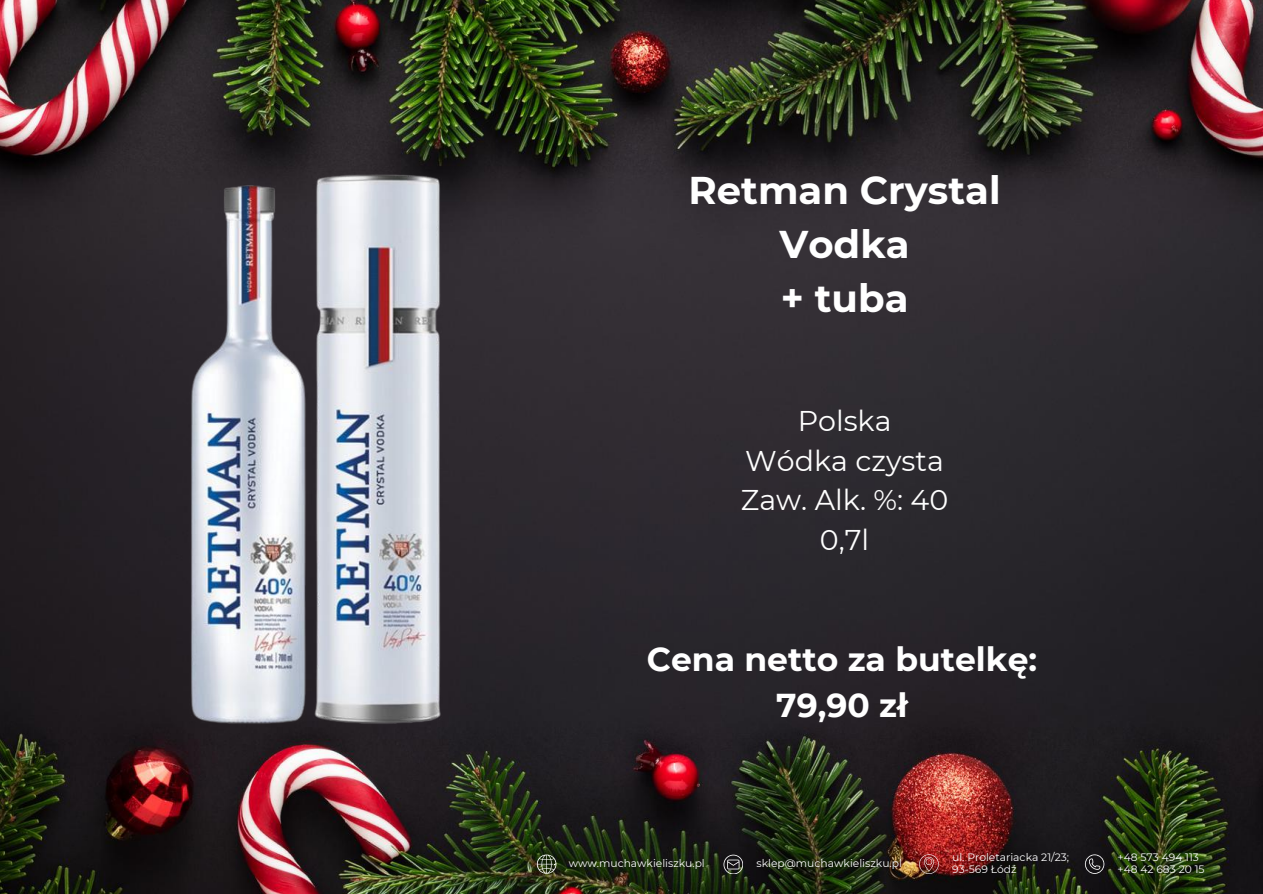
<style>
.page{position:relative;width:1263px;height:894px;background:#fff}
.page>*{position:absolute;margin:0;border:0;box-sizing:border-box;transform-origin:0 0}
.t1{font:700 38.55px/54px "Montserrat";color:#fff;text-align:center}
.t2{font:700 33px/46.2px "Montserrat";color:#fff;text-align:center}
.t3{font:28.5px/39.3px "Montserrat";color:#fff;text-align:center}
.t4{font:10.65px/12.5px "Montserrat";color:#fff}
</style>
<div class="page">
<img style="left:0;top:0;width:1263px;height:893px">
<svg style="left:537px;top:854px;width:19px;height:19px"></svg>
<svg style="left:723px;top:854px;width:20px;height:19px"></svg>
<svg style="left:919px;top:854px;width:19px;height:19px"></svg>
<svg style="left:1085px;top:854px;width:19px;height:19px"></svg>
<img style="left:173px;top:171px;width:291px;height:554px">
<h1 class="t1" style="left:689px;top:163px;width:314px">Retman Crystal<br>Vodka<br>+ tuba</h1>
<h3 class="t3" style="left:741px;top:401px;width:209px">Polska<br>Wódka czysta<br>Zaw. Alk. %: 40<br>0,7l</h3>
<h2 class="t2" style="left:647px;top:636px;width:392px">Cena netto za butelkę:<br>79,90 zł</h2>
<p class="t4" style="left:952px;top:850px;width:119px">ul. Proletariacka 21/23;<br>93-569 Łódź</p>
<p class="t4" style="left:569px;top:856px;width:138px">www.muchawkieliszku.pl</p>
<p class="t4" style="left:756px;top:856px;width:147px">sklep@muchawkieliszku.pl</p>
<p class="t4" style="left:1117px;top:850px;width:89px">+48 573 494 113 +48 42 683 20 15</p>
</div>
